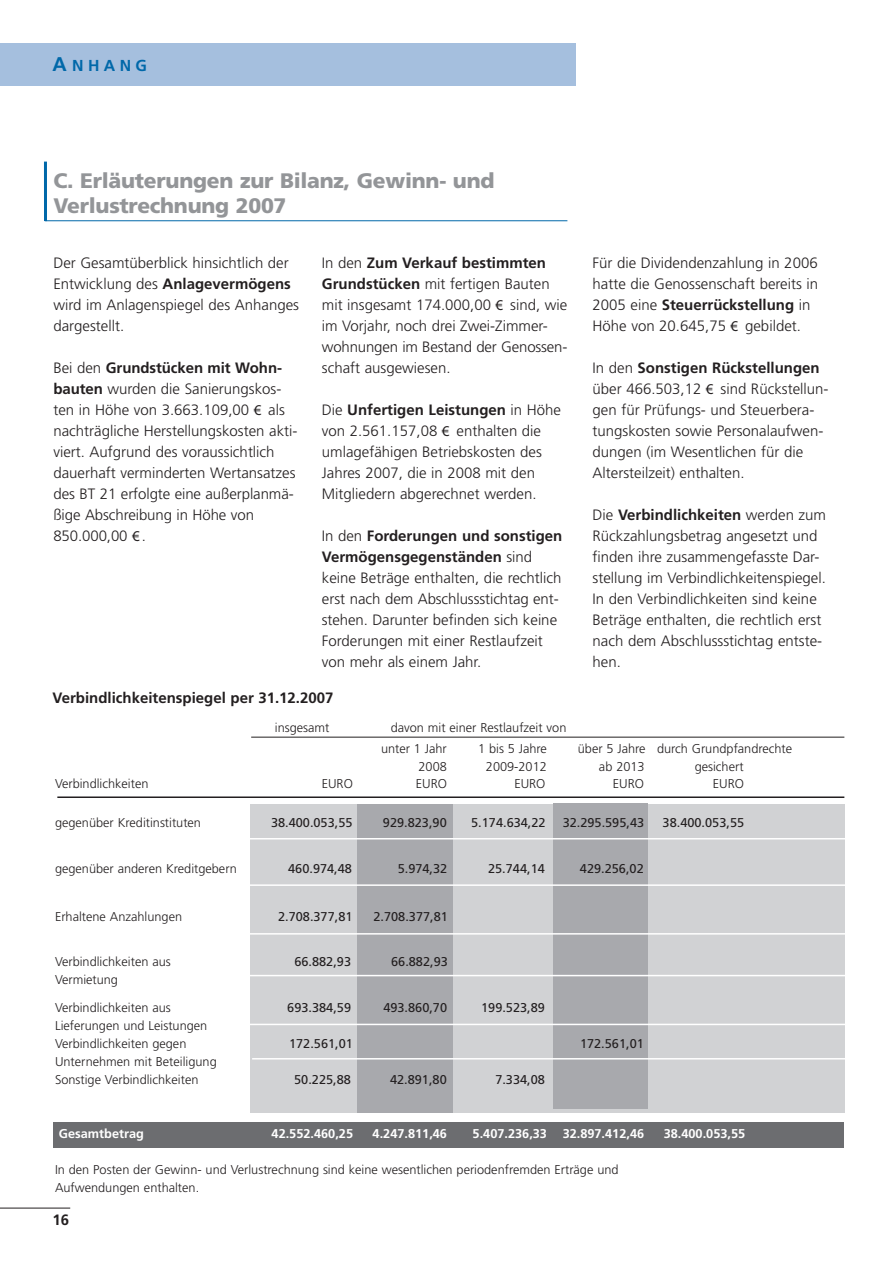
<style>
.page{position:relative;width:893px;height:1263px;background:#fff}
.page>*{position:absolute;margin:0;border:0;box-sizing:border-box;transform-origin:0 0}
.t1{font:900 21px/25.2px "Frutiger";letter-spacing:-.01em;color:#939598}
.t2{font:700 15.9px "Frutiger";letter-spacing:.28em;color:#0068a9}
.t3{font:300 15px/21px "Frutiger";color:#231f20}
.t4{font:700 15px "Frutiger";color:#231f20}
.t5{font:300 12.75px/18px "Frutiger";color:#231f20}
.t6{font:12.75px "Frutiger";color:#231f20}
.t7{font:700 12.75px "Frutiger";color:#fff}
.s1{font-size:19.8px}
.s2{font-weight:700}
.s3{font-family:"Myriad Pro";font-weight:400}
</style>
<div class="page">
<hr style="left:0;top:1208px;width:70px;height:1px;background:#231f20">
<div style="left:0;top:43px;width:576px;height:42px;background:#a5bfde"></div>
<hr style="left:44px;top:162px;width:3px;height:59px;background:#0068a9">
<hr style="left:45px;top:220px;width:522px;height:1px;background:#0068a9">
<div style="left:250px;top:804px;width:594px;height:308px;background:#d1d2d4"></div>
<div style="left:357px;top:804px;width:95px;height:308px;background:#a8a9ad"></div>
<div style="left:553px;top:804px;width:94px;height:305px;background:#a8a9ad"></div>
<div style="left:54px;top:1122px;width:790px;height:25px;background:#6c6d70"></div>
<hr style="left:247px;top:838px;width:606px;height:1px;background:#fff">
<hr style="left:247px;top:884px;width:612px;height:2px;background:#fff">
<hr style="left:247px;top:933px;width:613px;height:1px;background:#fff">
<hr style="left:244px;top:975px;width:614px;height:1px;background:#fff">
<hr style="left:248px;top:1024px;width:605px;height:1px;background:#fff">
<hr style="left:252px;top:1058px;width:605px;height:1px;background:#fff">
<hr style="left:251px;top:737px;width:593px;height:1px;background:#231f20">
<hr style="left:57px;top:796px;width:787px;height:2px;background:#231f20">
<p class="t2" style="left:52px;top:59px;width:96px"><span class="s1">A</span>NHANG</p>
<h1 class="t1" style="left:53px;top:169px;width:443px">C. Erläuterungen zur Bilanz, Gewinn- und<br>Verlustrechnung 2007</h1>
<p class="t3" style="left:53px;top:254px;width:247px">Der Gesamtüberblick hinsichtlich der<br>Entwicklung des <span class="s2">Anlagevermögens </span>wird im Anlagenspiegel des Anhanges dargestellt.</p>
<p class="t3" style="left:53px;top:359px;width:246px">Bei den <span class="s2">Grundstücken mit Wohn&shy;bauten</span> wurden die Sanierungskos&shy;ten in Höhe von 3.663.109,00 <span class="s3">€</span> als nachträgliche Herstellungskosten akti&shy;viert. Aufgrund des voraussichtlich dauerhaft verminderten Wertansatzes des BT 21 erfolgte eine außerplanmä&shy;ßige Abschreibung in Höhe von 850.000,00 <span class="s3">€</span> .</p>
<p class="t3" style="left:322px;top:254px;width:247px">In den <span class="s2">Zum Verkauf bestimmten<br>Grundstücken</span> mit fertigen Bauten mit insgesamt 174.000,00 <span class="s3">€</span> sind, wie im Vorjahr, noch drei Zwei-Zimmer&shy;wohnungen im Bestand der Genossen&shy;schaft ausgewiesen.</p>
<p class="t3" style="left:322px;top:401px;width:241px">Die <span class="s2">Unfertigen Leistungen</span> in Höhe von 2.561.157,08 <span class="s3">€</span> enthalten die umlagefähigen Betriebskosten des Jahres 2007, die in 2008 mit den Mitgliedern abgerechnet werden.</p>
<p class="t3" style="left:322px;top:527px;width:242px">In den <span class="s2">Forderungen und sonstigen Vermögensgegenständen</span> sind keine Beträge enthalten, die rechtlich erst nach dem Abschlussstichtag ent&shy;stehen. Darunter befinden sich keine Forderungen mit einer Restlaufzeit von mehr als einem Jahr.</p>
<p class="t4" style="left:53px;top:691px;width:282px">Verbindlichkeitenspiegel per 31.12.2007</p>
<p class="t3" style="left:593px;top:253px;width:227px">Für die Dividendenzahlung in 2006 hatte die Genossenschaft bereits in 2005 eine <span class="s2">Steuerrückstellung</span> in Höhe von 20.645,75 <span class="s3">€</span> gebildet.</p>
<p class="t3" style="left:593px;top:358px;width:237px">In den <span class="s2">Sonstigen Rückstellungen </span>über 466.503,12 <span class="s3">€</span> sind Rückstellun&shy;gen für Prüfungs- und Steuerbera&shy;tungskosten sowie Personalaufwen&shy;dungen (im Wesentlichen für die Altersteilzeit) enthalten.</p>
<p class="t3" style="left:593px;top:505px;width:235px">Die <span class="s2">Verbindlichkeiten</span> werden zum<br>Rückzahlungsbetrag angesetzt und finden ihre zusammengefasste Dar&shy;stellung im Verbindlichkeitenspiegel.<br>In den Verbindlichkeiten sind keine<br>Beträge enthalten, die rechtlich erst nach dem Abschlussstichtag entste&shy;hen.</p>
<p class="t5" style="left:275px;top:720px;width:56px">insgesamt</p>
<p class="t5" style="left:381px;top:718px;width:187px;line-height:21px;text-indent:10px">davon mit einer Restlaufzeit von unter 1 Jahr</p>
<p class="t5" style="left:478px;top:741px;width:70px">1 bis 5 Jahre</p>
<p class="t5" style="left:578px;top:741px;width:216px">über 5 Jahre durch Grundpfandrechte</p>
<p class="t5" style="left:419px;top:759px;width:30px">2008</p>
<p class="t5" style="left:486px;top:759px;width:62px">2009-2012</p>
<p class="t5" style="left:599px;top:759px;width:47px">ab 2013</p>
<p class="t5" style="left:695px;top:759px;width:50px">gesichert</p>
<p class="t5" style="left:55px;top:775px;width:95px">Verbindlichkeiten</p>
<p class="t5" style="left:322px;top:775px;width:33px">EURO</p>
<p class="t5" style="left:416px;top:775px;width:33px">EURO</p>
<p class="t5" style="left:514px;top:775px;width:33px">EURO</p>
<p class="t5" style="left:613px;top:775px;width:33px">EURO</p>
<p class="t5" style="left:713px;top:775px;width:33px">EURO</p>
<p class="t5" style="left:55px;top:814px;width:148px">gegenüber Kreditinstituten</p>
<p class="t6" style="left:271px;top:817px;width:83px">38.400.053,55</p>
<p class="t6" style="left:383px;top:817px;width:65px">929.823,90</p>
<p class="t6" style="left:471px;top:817px;width:76px">5.174.634,22</p>
<p class="t6" style="left:563px;top:817px;width:83px">32.295.595,43</p>
<p class="t6" style="left:663px;top:817px;width:83px">38.400.053,55</p>
<p class="t5" style="left:55px;top:860px;width:183px">gegenüber anderen Kreditgebern</p>
<p class="t6" style="left:288px;top:863px;width:65px">460.974,48</p>
<p class="t6" style="left:398px;top:863px;width:51px">5.974,32</p>
<p class="t6" style="left:488px;top:863px;width:58px">25.744,14</p>
<p class="t6" style="left:580px;top:863px;width:65px">429.256,02</p>
<p class="t5" style="left:55px;top:908px;width:129px">Erhaltene Anzahlungen</p>
<p class="t6" style="left:278px;top:911px;width:76px">2.708.377,81</p>
<p class="t6" style="left:373px;top:911px;width:76px">2.708.377,81</p>
<p class="t5" style="left:55px;top:954px;width:117px">Verbindlichkeiten aus</p>
<p class="t6" style="left:294px;top:957px;width:58px">66.882,93</p>
<p class="t6" style="left:391px;top:957px;width:58px">66.882,93</p>
<p class="t5" style="left:55px;top:967px;width:117px;line-height:27.6px">Vermietung<br>Verbindlichkeiten aus</p>
<p class="t6" style="left:287px;top:1002px;width:65px">693.384,59</p>
<p class="t6" style="left:383px;top:1002px;width:65px">493.860,70</p>
<p class="t6" style="left:481px;top:1002px;width:65px">199.523,89</p>
<p class="t5" style="left:55px;top:1017px;width:154px">Lieferungen und Leistungen<br>Verbindlichkeiten gegen</p>
<p class="t5" style="left:55px;top:1053px;width:163px">Unternehmen mit Beteiligung<br>Sonstige Verbindlichkeiten</p>
<p class="t6" style="left:289px;top:1038px;width:65px">172.561,01</p>
<p class="t6" style="left:580px;top:1038px;width:65px">172.561,01</p>
<p class="t6" style="left:294px;top:1074px;width:58px">50.225,88</p>
<p class="t6" style="left:390px;top:1074px;width:58px">42.891,80</p>
<p class="t6" style="left:495px;top:1074px;width:51px">7.334,08</p>
<p class="t7" style="left:59px;top:1128px;width:87px">Gesamtbetrag</p>
<p class="t7" style="left:272px;top:1128px;width:83px">42.552.460,25</p>
<p class="t7" style="left:373px;top:1128px;width:76px">4.247.811,46</p>
<p class="t7" style="left:473px;top:1128px;width:173px">5.407.236,33 32.897.412,46</p>
<p class="t7" style="left:664px;top:1128px;width:83px">38.400.053,55</p>
<p class="t5" style="left:55px;top:1161px;width:565px">In den Posten der Gewinn- und Verlustrechnung sind keine wesentlichen periodenfremden Erträge und<br>Aufwendungen enthalten.</p>
<p class="t4" style="left:53px;top:1213px;width:18px">16</p>
</div>
